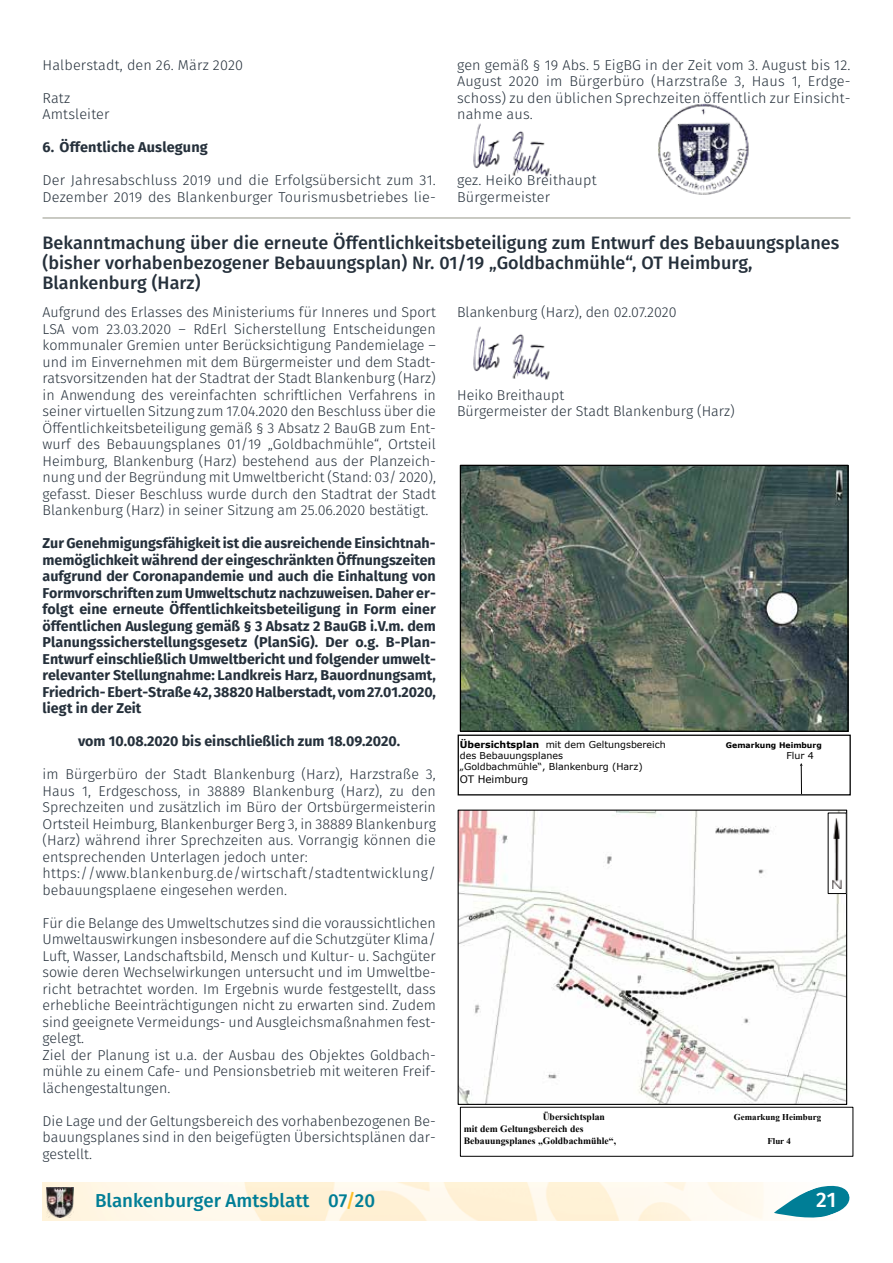
<style>
.page{position:relative;width:893px;height:1263px;background:#fff}
.page>*{position:absolute;margin:0;border:0;box-sizing:border-box;transform-origin:0 0}
.t1{font:500 21px "Fira Sans";color:#fff}
.t2{font:500 18.75px "Fira Sans";color:#007e96}
.t3{font:500 18px/20.2px "Fira Sans";color:#25303b}
.t4{font:300 14.25px/16.5px "Fira Sans";color:#25303b}
.t5{font:700 14.25px/16.5px "Fira Sans";color:#25303b;text-align:justify}
.t6{font:10.35px "Verdana";color:#000}
.t7{font:700 9.6px/11.9px "Times New Roman";color:#000}
.t8{font:9.45px "Verdana";color:#000}
.t9{font:700 8.85px "Times New Roman";color:#000}
.t10{font:700 7.8px "Verdana";color:#000}
.s1{font-weight:700}
.s2{color:#fcbf2c}
</style>
<div class="page">
<img style="left:43px;top:1182px;width:721px;height:38px">
<svg style="left:774px;top:1185px;width:76px;height:33px"></svg>
<img style="left:47px;top:1187px;width:27px;height:30px">
<hr style="left:43px;top:217px;width:807px;height:2px;background:#b8b9b0">
<div style="left:458px;top:734px;width:392px;height:61px;border:1px solid #000"></div>
<img style="left:462px;top:467px;width:385px;height:263px">
<div style="left:460px;top:465px;width:389px;height:267px;border:1px solid #000"></div>
<svg style="left:800px;top:763px;width:3px;height:32px"></svg>
<img style="left:460px;top:811px;width:385px;height:292px">
<div style="left:458px;top:809px;width:389px;height:296px;border:1px solid #000"></div>
<div style="left:460px;top:1107px;width:393px;height:50px;border:1px solid #000"></div>
<div style="left:828px;top:813px;width:18px;height:80px;background:#fff"></div>
<div style="left:828px;top:813px;width:19px;height:81px;border:1px solid #000"></div>
<img style="left:832px;top:818px;width:10px;height:70px">
<img style="left:473px;top:123px;width:77px;height:54px">
<img style="left:473px;top:326px;width:77px;height:54px">
<img style="left:658px;top:103px;width:91px;height:92px">
<p class="t4" style="left:457px;top:57px;width:395px;text-align:justify">gen gemäß § 19 Abs. 5 EigBG in der Zeit vom 3. August bis 12.<br>August 2020 im Bürgerbüro (Harzstraße 3, Haus 1, Erdge&shy;schoss) zu den üblichen Sprechzeiten öffentlich zur Einsicht&shy;nahme aus.</p>
<p class="t4" style="left:43px;top:57px;width:202px">Halberstadt, den 26. März 2020</p>
<p class="t4" style="left:43px;top:90px;width:69px">Ratz<br>Amtsleiter</p>
<p class="t5" style="left:43px;top:140px;width:167px">6. Öffentliche Auslegung</p>
<p class="t4" style="left:43px;top:173px;width:395px">Der Jahresabschluss 2019 und die Erfolgsübersicht zum 31.<br>Dezember 2019 des Blankenburger Tourismusbetriebes lie-</p>
<p class="t4" style="left:457px;top:173px;width:141px">gez. Heiko Breithaupt<br>Bürgermeister</p>
<p class="t3" style="left:43px;top:234px;width:798px">Bekanntmachung über die erneute Öffentlichkeitsbeteiligung zum Entwurf des Bebauungsplanes (bisher vorhabenbezogener Bebauungsplan) Nr. 01/19 „Goldbachmühle“, OT Heimburg,<br>Blankenburg (Harz)</p>
<p class="t4" style="left:43px;top:305px;width:395px;text-align:justify">Aufgrund des Erlasses des Ministeriums für Inneres und Sport LSA vom 23.03.2020 – RdErl Sicherstellung Entscheidungen kommunaler Gremien unter Berücksichtigung Pandemielage – und im Einvernehmen mit dem Bürgermeister und dem Stadt&shy;ratsvorsitzenden hat der Stadtrat der Stadt Blankenburg (Harz) in Anwendung des vereinfachten schriftlichen Verfahrens in seiner virtuellen Sitzung zum 17.04.2020 den Beschluss über die Öffentlichkeitsbeteiligung gemäß § 3 Absatz 2 BauGB zum Ent&shy;wurf des Bebauungsplanes 01/19 „Goldbachmühle“, Ortsteil Heimburg, Blankenburg (Harz) bestehend aus der Planzeich&shy;nung und der Begründung mit Umweltbericht (Stand: 03/ 2020), gefasst. Dieser Beschluss wurde durch den Stadtrat der Stadt Blankenburg (Harz) in seiner Sitzung am 25.06.2020 bestätigt.</p>
<p class="t5" style="left:43px;top:536px;width:395px">Zur Genehmigungsfähigkeit ist die ausreichende Einsichtnah&shy;memöglichkeit während der eingeschränkten Öffnungszeiten aufgrund der Coronapandemie und auch die Einhaltung von Formvorschriften zum Umweltschutz nachzuweisen. Daher er&shy;folgt eine erneute Öffentlichkeitsbeteiligung in Form einer öffentlichen Auslegung gemäß § 3 Absatz 2 BauGB i.V.m. dem Planungssicherstellungsgesetz (PlanSiG). Der o.g. B-Plan-Entwurf einschließlich Umweltbericht und folgender umwelt&shy;relevanter Stellungnahme: Landkreis Harz, Bauordnungsamt, Friedrich- Ebert-Straße 42, 38820 Halberstadt, vom 27.01.2020, liegt in der Zeit</p>
<p class="t5" style="left:78px;top:734px;width:324px">vom 10.08.2020 bis einschließlich zum 18.09.2020.</p>
<p class="t4" style="left:43px;top:767px;width:395px">im Bürgerbüro der Stadt Blankenburg (Harz), Harzstraße 3, Haus 1, Erdgeschoss, in 38889 Blankenburg (Harz), zu den Sprechzeiten und zusätzlich im Büro der Ortsbürgermeisterin Ortsteil Heimburg, Blankenburger Berg 3, in 38889 Blankenburg (Harz) während ihrer Sprechzeiten aus. Vorrangig können die entsprechenden Unterlagen jedoch unter: https://www.blankenburg.de/wirtschaft/stadtentwicklung/ bebauungsplaene eingesehen werden.</p>
<p class="t4" style="left:43px;top:916px;width:395px">Für die Belange des Umweltschutzes sind die voraussichtlichen Umweltauswirkungen insbesondere auf die Schutzgüter Klima/ Luft, Wasser, Landschaftsbild, Mensch und Kultur- u. Sachgüter sowie deren Wechselwirkungen untersucht und im Umweltbe&shy;richt betrachtet worden. Im Ergebnis wurde festgestellt, dass erhebliche Beeinträchtigungen nicht zu erwarten sind. Zudem sind geeignete Vermeidungs- und Ausgleichsmaßnahmen fest&shy;gelegt.<br>Ziel der Planung ist u.a. der Ausbau des Objektes Goldbach&shy;mühle zu einem Cafe- und Pensionsbetrieb mit weiteren Freif&shy;lächengestaltungen.</p>
<p class="t4" style="left:43px;top:1114px;width:395px;text-align:justify">Die Lage und der Geltungsbereich des vorhabenbezogenen Be&shy;bauungsplanes sind in den beigefügten Übersichtsplänen dar&shy;gestellt.</p>
<p class="t4" style="left:457px;top:305px;width:221px">Blankenburg (Harz), den 02.07.2020</p>
<p class="t4" style="left:457px;top:388px;width:279px">Heiko Breithaupt<br>Bürgermeister der Stadt Blankenburg (Harz)</p>
<p class="t8" style="left:460px;top:738px;width:208px"><span class="s1">Übersichtsplan</span> mit dem Geltungsbereich</p>
<p class="t10" style="left:726px;top:740px;width:97px">Gemarkung Heimburg</p>
<p class="t8" style="left:460px;top:749px;width:105px">des Bebauungsplanes</p>
<p class="t8" style="left:786px;top:749px;width:29px">Flur 4</p>
<p class="t8" style="left:460px;top:761px;width:184px">„Goldbachmühle“, Blankenburg (Harz)</p>
<p class="t6" style="left:460px;top:772px;width:70px">OT Heimburg</p>
<p class="t7" style="left:543px;top:1111px;width:64px">Übersichtsplan</p>
<p class="t9" style="left:734px;top:1111px;width:89px">Gemarkung Heimburg</p>
<p class="t7" style="left:464px;top:1122px;width:154px">mit dem Geltungsbereich des<br>Bebauungsplanes „Goldbachmühle“,</p>
<p class="t9" style="left:767px;top:1135px;width:25px">Flur 4</p>
<h2 class="t2" style="left:95px;top:1187px;width:282px">Blankenburger Amtsblatt 07<span class="s2">/</span>20</h2>
<h1 class="t1" style="left:816px;top:1185px;width:22px">21</h1>
</div>
